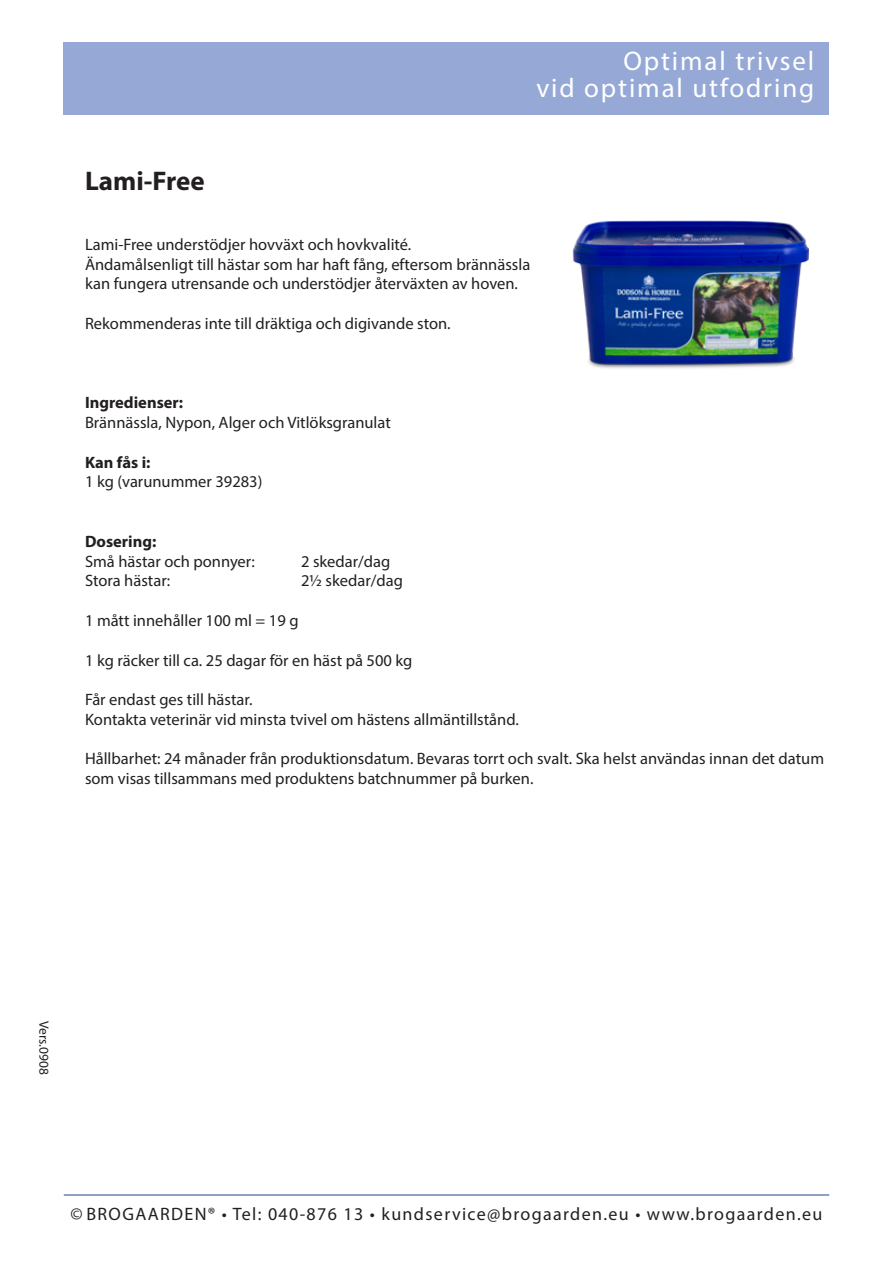
<style>
.page{position:relative;width:893px;height:1263px;background:#fff}
.page>*{position:absolute;margin:0;border:0;box-sizing:border-box;transform-origin:0 0}
.t1{font:27px/27px "Myriad Pro";letter-spacing:.07em;color:#fff;text-align:right}
.t2{font:700 27px "Myriad Pro";color:#231f20}
.t3{font:18px "Myriad Pro";letter-spacing:.075em;color:#231f20}
.t4{font:16.5px/19.8px "Myriad Pro";color:#231f20}
.t5{font:700 16.5px "Myriad Pro";color:#231f20}
.t6{font:13.5px "Myriad";color:#231f20}
</style>
<div class="page">
<div style="left:64px;top:43px;width:765px;height:72px;background:#96a9d6"></div>
<hr style="left:64px;top:1194px;width:765px;height:1px;background:#253f8e">
<img style="left:572px;top:220px;width:236px;height:149px">
<p class="t2" style="left:85px;top:164px;width:121px">Lami-Free</p>
<h1 class="t1" style="left:536px;top:47px;width:279px">Optimal trivsel<br>vid optimal utfodring</h1>
<p class="t4" style="left:85px;top:234px;width:328px">Lami-Free understödjer hovväxt och hovkvalité.</p>
<p class="t4" style="left:85px;top:254px;width:447px">Ändamålsenligt till hästar som har haft fång, eftersom brännässla kan fungera utrensande och understödjer återväxten av hoven.</p>
<p class="t4" style="left:85px;top:313px;width:367px">Rekommenderas inte till dräktiga och digivande ston.</p>
<p class="t5" style="left:85px;top:392px;width:100px">Ingredienser:</p>
<p class="t4" style="left:85px;top:412px;width:307px">Brännässla, Nypon, Alger och Vitlöksgranulat</p>
<p class="t5" style="left:85px;top:451px;width:67px">Kan fås i:</p>
<p class="t4" style="left:85px;top:472px;width:179px">1 kg (varunummer 39283)</p>
<p class="t5" style="left:85px;top:530px;width:73px">Dosering:</p>
<p class="t4" style="left:85px;top:551px;width:171px">Små hästar och ponnyer:</p>
<p class="t4" style="left:301px;top:551px;width:91px">2 skedar/dag</p>
<p class="t4" style="left:85px;top:571px;width:87px">Stora hästar:</p>
<p class="t4" style="left:301px;top:571px;width:103px">2½ skedar/dag</p>
<p class="t4" style="left:85px;top:610px;width:215px">1 mått innehåller 100 ml = 19 g</p>
<p class="t4" style="left:85px;top:650px;width:329px">1 kg räcker till ca. 25 dagar för en häst på 500 kg</p>
<p class="t4" style="left:85px;top:689px;width:169px">Får endast ges till hästar.</p>
<p class="t4" style="left:85px;top:709px;width:435px">Kontakta veterinär vid minsta tvivel om hästens allmäntillstånd.</p>
<p class="t4" style="left:85px;top:749px;width:740px">Hållbarhet: 24 månader från produktionsdatum. Bevaras torrt och svalt. Ska helst användas innan det datum som visas tillsammans med produktens batchnummer på burken.</p>
<p class="t6" style="left:51px;top:1021px;width:55px;rotate:90deg">Vers.0908</p>
<p class="t3" style="left:70px;top:1202px;width:754px">© BROGAARDEN® • Tel: 040-876 13 • kundservice@brogaarden.eu • www.brogaarden.eu</p>
</div>
